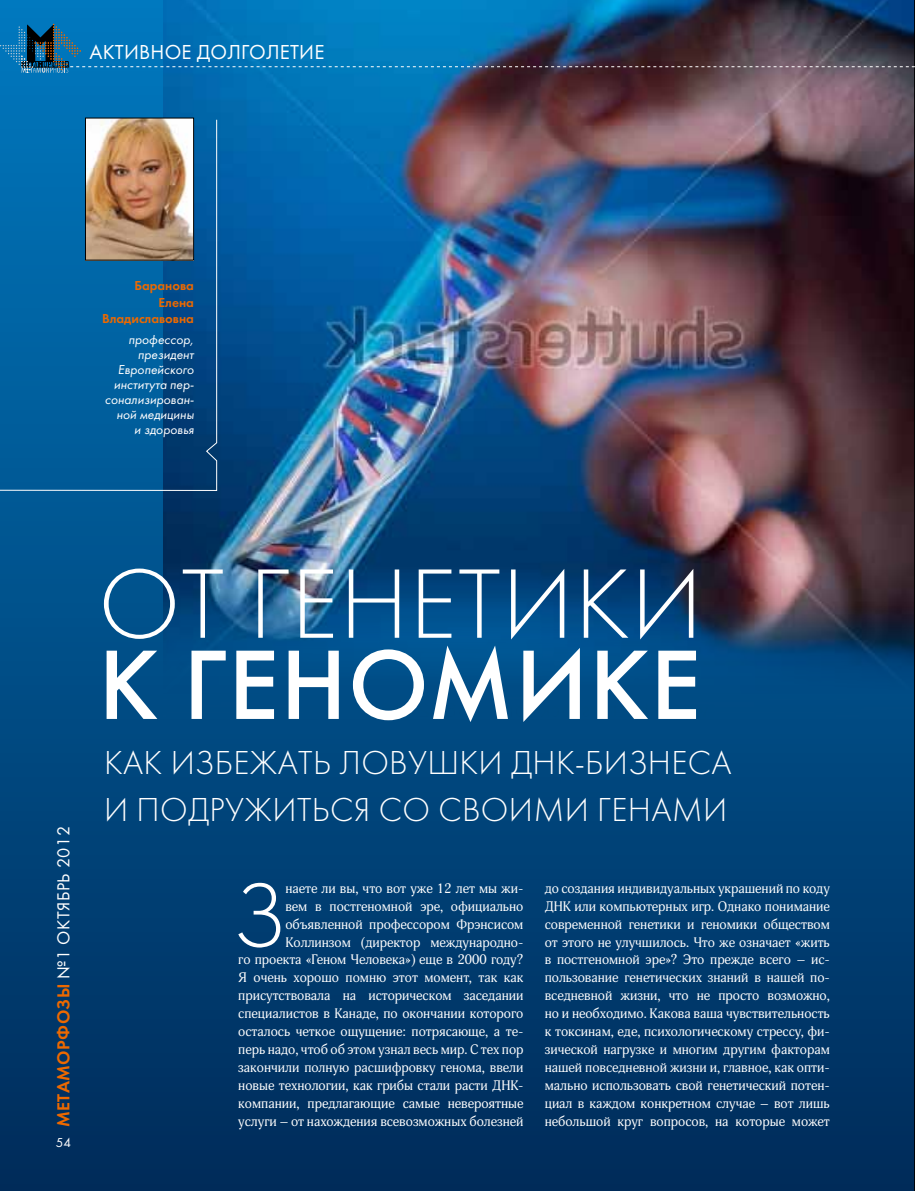
<style>
.page{position:relative;width:915px;height:1191px;background:#fff}
.page>*{position:absolute;margin:0;border:0;box-sizing:border-box;transform-origin:0 0}
.t1{font:300 102.3px "Futura";letter-spacing:.01em;color:#fff}
.t2{font:500 102.3px "Futura";color:#fff}
.t3{font:300 94.2px "Futura";color:#fff}
.t4{font:300 34.5px/46.5px "Futura";letter-spacing:.01em;color:#fff}
.t5{font:21px "Futura";letter-spacing:.01em;color:#fff}
.t6{font:18px "Futura";letter-spacing:.025em;color:#fff}
.t7{font:13.5px/18px "Adonis";color:#fff;text-align:right}
.t8{font:italic 13.5px/15px "Futura";color:#fff;text-align:right}
.t9{font:13.5px/16.5px "Futura Demi";color:#ed6900;text-align:right}
.t10{font:13.5px "Futura";color:#fff}
.s1{font-family:"Futura Demi";color:#ed6900}
</style>
<div class="page">
<img style="left:0;top:0;width:914px;height:1191px">
<svg style="left:0;top:119px;width:217px;height:372px;background:#256895"></svg>
<svg style="left:0;top:24px;width:915px;height:49px;background:#1f5b84"></svg>
<h3 class="t5" style="left:89px;top:39px;width:236px">Активное долголетие</h3>
<p class="t9" style="left:102px;top:277px;width:93px">Баранова<br>Елена<br>Владиславовна</p>
<p class="t8" style="left:105px;top:331px;width:91px">профессор, президент<br>Европейского института пер&shy;сонализирован&shy;ной медицины<br>и здоровья</p>
<h3 class="t6" style="left:53px;top:1127px;width:303px;rotate:-90deg"><span class="s1">МЕТАМОРФОЗЫ</span> №1 ОКТЯБРЬ 2012</h3>
<p class="t10" style="left:56px;top:1134px;width:17px">54</p>
<h1 class="t1" style="left:98px;top:545px;width:605px">От генетики</h1>
<h1 class="t2" style="left:98px;top:623px;width:604px">к геномике</h1>
<h3 class="t4" style="left:104px;top:740px;width:629px">Как избежать ловушки ДНК-бизнеса и подружиться со своими генами</h3>
<h2 class="t3" style="left:233px;top:861px;width:54px">З</h2>
<p class="t7" style="left:238px;top:879px;width:286px">наете ли вы, что вот уже 12 лет мы жи-<br>вем в постгеномной эре, официально объявленной профессором Фрэнсисом Коллинзом (директор международно-<br>го проекта «Геном Человека») еще в 2000 году?<br>Я очень хорошо помню этот момент, так как присутствовала на историческом заседании специалистов в Канаде, по окончании которого осталось четкое ощущение: потрясающе, а те&shy;перь надо, чтоб об этом узнал весь мир. С тех пор закончили полную расшифровку генома, ввели новые технологии, как грибы стали расти ДНК&shy;компании, предлагающие самые невероятные услуги – от нахождения всевозможных болезней</p>
<p class="t7" style="left:544px;top:879px;width:286px;text-align:justify">до создания индивидуальных украшений по коду ДНК или компьютерных игр. Однако понимание современной генетики и геномики обществом от этого не улучшилось. Что же означает «жить в постгеномной эре»? Это прежде всего – ис&shy;пользование генетических знаний в нашей по&shy;вседневной жизни, что не просто возможно, но и необходимо. Какова ваша чувствительность к токсинам, еде, психологическому стрессу, фи&shy;зической нагрузке и многим другим факторам нашей повседневной жизни и, главное, как опти&shy;мально использовать свой генетический потен&shy;циал в каждом конкретном случае – вот лишь небольшой круг вопросов, на которые может</p>
</div>
